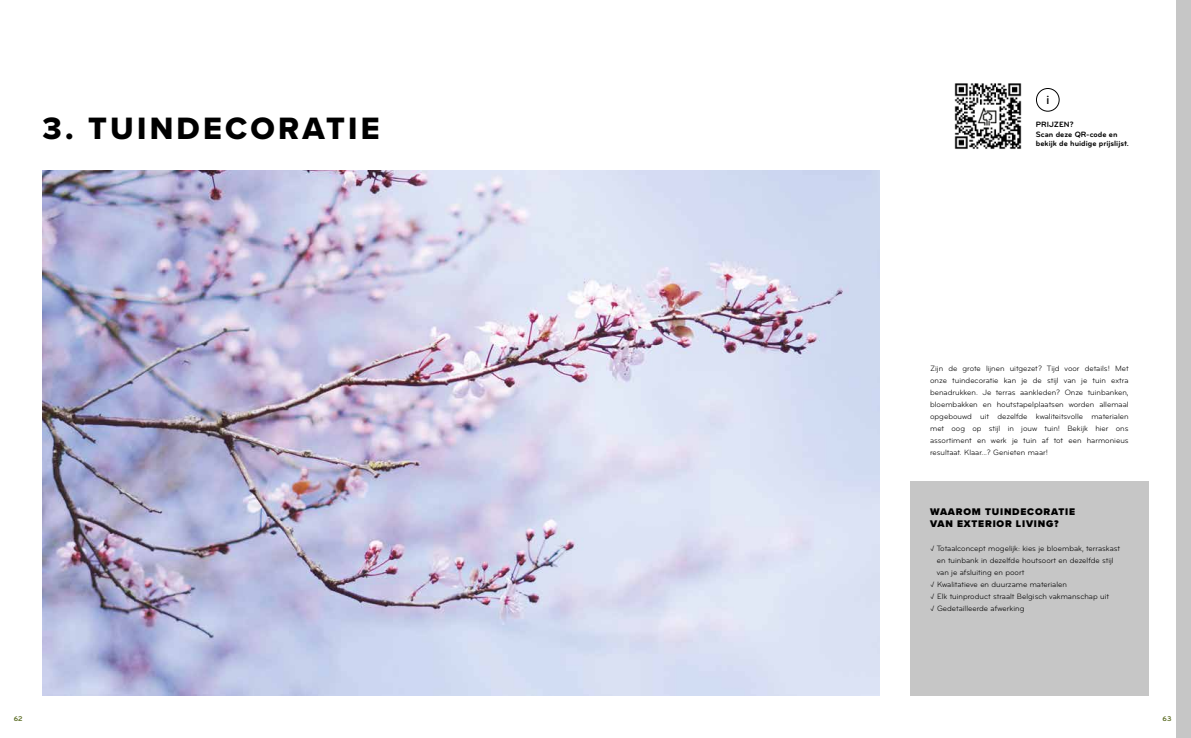
<style>
.page{position:relative;width:1191px;height:738px;background:#fff}
.page>*{position:absolute;margin:0;border:0;box-sizing:border-box;transform-origin:0 0}
.t1{font:32px "Proxima Nova Extrabld";letter-spacing:.1em;color:#000}
.t2{font:600 12px "Proxima Nova";color:#000}
.t3{font:900 10px/12px "Proxima Nova";letter-spacing:.08em;color:#000}
.t4{font:8px/12px "Bryant Pro";color:#000;text-align:justify}
.t5{font:700 8px/9.6px "Bryant Pro";color:#000}
.t6{font:700 7px "Bryant Pro";color:#58691f}
</style>
<div class="page">
<img style="left:43px;top:170px;width:836px;height:524px">
<div style="left:1176px;top:0;width:15px;height:737px;background:#c6c6c6"></div>
<div style="left:910px;top:480px;width:238px;height:214px;background:#c6c6c6"></div>
<img style="left:954px;top:83px;width:68px;height:66px">
<div style="left:1036px;top:88px;width:23px;height:24px;border:1px solid #000;border-radius:50%"></div>
<h1 class="t1" style="left:43px;top:104px;width:338px">3. TUINDECORATIE</h1>
<h2 class="t2" style="left:1046px;top:91px;width:4px">i</h2>
<p class="t5" style="left:1036px;top:120px;width:94px">PRIJZEN?<br>Scan deze QR-code en bekijk de huidige prijslijst.</p>
<p class="t4" style="left:930px;top:362px;width:200px">Zijn de grote lijnen uitgezet? Tijd voor details! Met onze tuindecoratie kan je de stijl van je tuin extra benadrukken. Je terras aankleden? Onze tuinbanken, bloembakken en houtstapelplaatsen worden allemaal opgebouwd uit dezelfde kwaliteitsvolle materialen met oog op stijl in jouw tuin! Bekijk hier ons assortiment en werk je tuin af tot een harmonieus resultaat. Klaar...? Genieten maar!</p>
<p class="t3" style="left:930px;top:505px;width:146px">WAAROM TUINDECORATIE<br>VAN EXTERIOR LIVING?</p>
<p class="t4" style="left:930px;top:542px;width:192px">√ Totaalconcept mogelijk: kies je bloembak, terraskast</p>
<p class="t4" style="left:936px;top:554px;width:178px">en tuinbank in dezelfde houtsoort en dezelfde stijl</p>
<p class="t4" style="left:936px;top:566px;width:89px">van je afsluiting en poort</p>
<p class="t4" style="left:930px;top:578px;width:138px">√ Kwalitatieve en duurzame materialen</p>
<p class="t4" style="left:930px;top:590px;width:180px">√ Elk tuinproduct straalt Belgisch vakmanschap uit</p>
<p class="t4" style="left:930px;top:602px;width:96px">√ Gedetailleerde afwerking</p>
<p class="t6" style="left:14px;top:713px;width:10px">62</p>
<p class="t6" style="left:1162px;top:713px;width:10px">63</p>
</div>
